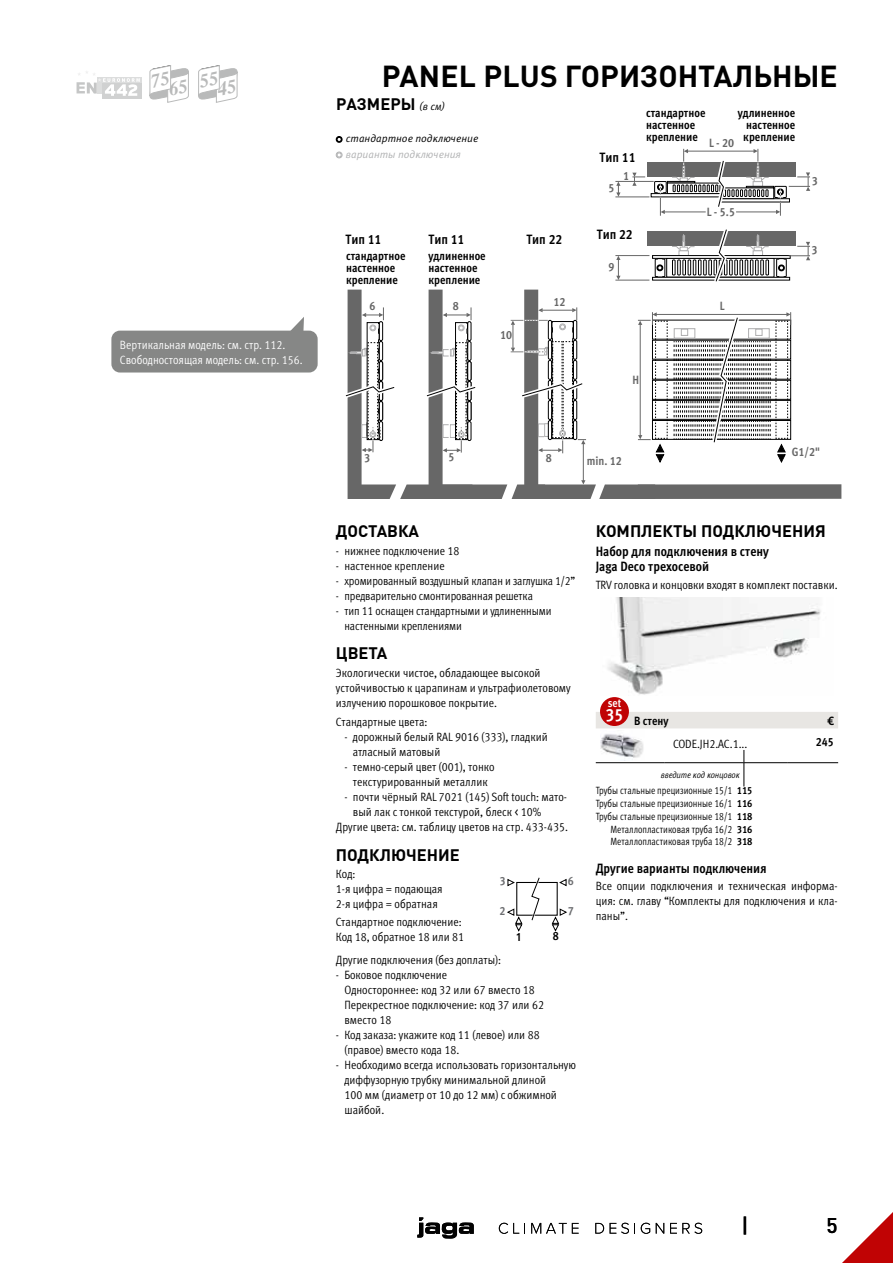
<style>
.page{position:relative;width:893px;height:1263px;background:#fff}
.page>*{position:absolute;margin:0;border:0;box-sizing:border-box;transform-origin:0 0}
.t1{font:700 30px "DIN Pro";color:#000}
.t2{font:500 21px "DIN Pro";color:#000}
.t3{font:700 16.5px "DIN Pro";color:#000}
.t4{font:700 condensed 13.5px/15px "Meta Pro";color:#000}
.t5{font:12px/15px "Meta Pro Cond Norm";color:#000}
.t6{font:700 condensed 12px/12px "Meta Pro";color:#000}
.t7{font:12px/15px "Meta Pro Cond Norm";color:#fff}
.t8{font:700 condensed 12px "Meta Pro";color:#676767}
.t9{font:700 condensed 12px "Meta Pro";color:#6d6e71}
.t10{font:700 condensed 11.55px "Meta Pro";color:#fff}
.t11{font:10.5px/12.8px "Meta Pro Cond Norm";color:#000;text-align:right;scale:.92 1}
.t12{font:italic 10.5px "Meta Pro";color:#000}
.t13{font:italic 10.5px "Meta Pro";color:#b1b2b3}
.t14{font:9px "Meta Pro Cond Norm Ita";color:#000}
.s1{font-family:"Meta Pro";font-weight:400;font-style:italic;font-size:10.5px}
.s2{font-family:"Meta Pro";font-weight:700;font-stretch:condensed}
</style>
<div class="page">
<hr style="left:615px;top:181px;width:39px;height:1px;background:#676767">
<hr style="left:615px;top:197px;width:34px;height:1px;background:#676767">
<svg style="left:616px;top:182px;width:4px;height:15px"></svg>
<svg style="left:632px;top:149px;width:178px;height:67px"></svg>
<svg style="left:345px;top:229px;width:496px;height:270px"></svg>
<img style="left:607px;top:597px;width:214px;height:98px">
<div style="left:596px;top:712px;width:242px;height:16px;background:#e8e6e3"></div>
<svg style="left:744px;top:750px;width:1px;height:36px"></svg>
<hr style="left:596px;top:762px;width:68px;height:1px;background:#000">
<hr style="left:664px;top:762px;width:80px;height:1px;background:#000">
<hr style="left:744px;top:762px;width:43px;height:1px;background:#000">
<hr style="left:787px;top:762px;width:51px;height:1px;background:#000">
<div style="left:600px;top:697px;width:29px;height:29px;background:#c00304;border-radius:50%"></div>
<img style="left:600px;top:734px;width:44px;height:24px">
<svg style="left:336px;top:136px;width:7px;height:7px"></svg>
<svg style="left:336px;top:152px;width:6px;height:6px"></svg>
<div style="left:516px;top:882px;width:42px;height:34px;border:1px solid #000"></div>
<svg style="left:531px;top:877px;width:9px;height:44px"></svg>
<svg style="left:559px;top:879px;width:8px;height:7px"></svg>
<svg style="left:507px;top:878px;width:8px;height:8px"></svg>
<svg style="left:507px;top:908px;width:16px;height:24px"></svg>
<svg style="left:551px;top:908px;width:16px;height:24px"></svg>
<div style="left:111px;top:331px;width:207px;height:41px;background:#868786;border-radius:9px"></div>
<svg style="left:286px;top:317px;width:18px;height:14px"></svg>
<div style="left:97px;top:77px;width:44px;height:17px;background:#dcdddd"></div>
<div style="left:102px;top:83px;width:39px;height:15px;background:#d0d1d1"></div>
<svg style="left:77px;top:71px;width:63px;height:25px"></svg>
<svg style="left:842px;top:1212px;width:51px;height:51px"></svg>
<svg style="left:499px;top:1223px;width:26px;height:11px"></svg>
<svg style="left:531px;top:1223px;width:48px;height:10px"></svg>
<svg style="left:595px;top:1223px;width:9px;height:10px"></svg>
<svg style="left:610px;top:1223px;width:25px;height:11px"></svg>
<svg style="left:641px;top:1223px;width:9px;height:11px"></svg>
<svg style="left:656px;top:1223px;width:8px;height:10px"></svg>
<svg style="left:670px;top:1223px;width:32px;height:11px"></svg>
<svg style="left:417px;top:1217px;width:57px;height:21px"></svg>
<svg style="left:198px;top:65px;width:40px;height:38px"></svg>
<svg style="left:149px;top:65px;width:40px;height:38px"></svg>
<p class="t7" style="left:120px;top:336px;width:184px">Вертикальная модель : см. стр. 112.<br>Свободностоящая модель : см. стр. 156.</p>
<h1 class="t1" style="left:382px;top:55px;width:457px">PANEL PLUS ГОРИЗОНТАЛЬНЫЕ</h1>
<h3 class="t3" style="left:336px;top:93px;width:111px">PАЗМЕРЫ <span class="s1">( в см )</span></h3>
<p class="t12" style="left:346px;top:132px;width:134px">стандартное подключение</p>
<p class="t13" style="left:346px;top:148px;width:117px">варианты подключения</p>
<p class="t4" style="left:345px;top:231px;width:37px">Тип 11</p>
<p class="t4" style="left:428px;top:231px;width:37px">Тип 11</p>
<p class="t6" style="left:346px;top:249px;width:61px">стандартное настенное крепление</p>
<p class="t6" style="left:428px;top:249px;width:59px">удлиненное настенное крепление</p>
<p class="t4" style="left:526px;top:231px;width:37px">Тип 22</p>
<p class="t4" style="left:600px;top:149px;width:37px">Тип 11</p>
<p class="t8" style="left:608px;top:179px;width:7px">5</p>
<p class="t8" style="left:623px;top:167px;width:7px">1</p>
<p class="t4" style="left:597px;top:227px;width:37px">Тип 22</p>
<p class="t8" style="left:608px;top:257px;width:7px">9</p>
<p class="t6" style="left:646px;top:106px;width:61px">стандартное настенное крепление</p>
<p class="t6" style="left:743px;top:106px;width:53px;text-align:justify;text-indent:-5px">удлиненное настенное крепление</p>
<p class="t8" style="left:709px;top:133px;width:26px">L - 20</p>
<p class="t8" style="left:707px;top:202px;width:30px">L - 5.5</p>
<p class="t8" style="left:554px;top:292px;width:13px">12</p>
<p class="t8" style="left:369px;top:297px;width:7px">6</p>
<p class="t8" style="left:720px;top:297px;width:6px">L</p>
<p class="t8" style="left:453px;top:297px;width:7px">8</p>
<p class="t8" style="left:500px;top:326px;width:13px">10</p>
<p class="t8" style="left:633px;top:370px;width:8px">H</p>
<p class="t8" style="left:812px;top:172px;width:7px">3</p>
<p class="t8" style="left:812px;top:241px;width:7px">3</p>
<p class="t8" style="left:449px;top:447px;width:7px">5</p>
<p class="t8" style="left:364px;top:449px;width:7px">3</p>
<p class="t8" style="left:546px;top:448px;width:7px">8</p>
<p class="t8" style="left:587px;top:452px;width:37px">min. 12</p>
<p class="t8" style="left:792px;top:443px;width:30px">G1/2"</p>
<h3 class="t3" style="left:336px;top:520px;width:85px">ДОСТАВКА</h3>
<p class="t5" style="left:336px;top:542px;width:125px">- нижнее подключение 18</p>
<p class="t5" style="left:336px;top:557px;width:110px">- настенное крепление</p>
<p class="t5" style="left:336px;top:572px;width:241px">- хромированный воздушный клапан и заглушка 1/2”</p>
<p class="t5" style="left:336px;top:587px;width:198px">- предварительно смонтированная решетка</p>
<p class="t5" style="left:344px;top:602px;width:209px;text-indent:-9px">- тип 11 оснащен стандартными и удлиненными настенными креплениями</p>
<h3 class="t3" style="left:336px;top:642px;width:53px">ЦВЕТА</h3>
<p class="t5" style="left:336px;top:665px;width:236px">Экологически чистое, обладающее высокой устойчивостью к царапинам и ультрафиолетовому излучению порошковое покрытие.</p>
<p class="t5" style="left:336px;top:714px;width:93px">Стандартные цвета :</p>
<p class="t5" style="left:353px;top:729px;width:196px;text-indent:-9px">- дорожный белый RAL 9016 (333), гладкий атласный матовый</p>
<p class="t5" style="left:344px;top:759px;width:152px;text-align:center">- темно-серый цвет (001), тонко текстурированный металлик</p>
<p class="t5" style="left:344px;top:789px;width:224px">- почти чёрный RAL 7021 (145) Soft touch: мато-</p>
<p class="t5" style="left:353px;top:804px;width:190px">вый лак с тонкой текстурой, блеск &lt; 10%</p>
<p class="t5" style="left:336px;top:819px;width:234px">Другие цвета : см. таблицу цветов на стр. 433-435 .</p>
<h3 class="t3" style="left:336px;top:844px;width:125px">ПОДКЛЮЧЕНИЕ</h3>
<p class="t5" style="left:336px;top:866px;width:108px">Код :<br>1-я цифра = подающая<br>2-я цифра = обратная</p>
<p class="t9" style="left:500px;top:872px;width:7px">3</p>
<p class="t9" style="left:568px;top:872px;width:7px">6</p>
<p class="t9" style="left:568px;top:901px;width:7px">7</p>
<p class="t9" style="left:500px;top:902px;width:7px">2</p>
<p class="t5" style="left:336px;top:913px;width:130px">Стандартное подключение:<br>Код 18, обратное 18 или 81</p>
<p class="t5" style="left:336px;top:952px;width:167px">Другие подключения (без доплаты) :</p>
<p class="t5" style="left:344px;top:967px;width:201px;text-indent:-9px">- Боковое подключение<br>Oдностороннее: код 32 или 67 вместо 18<br>Перекрестное подключение: код 37 или 62 вместо 18</p>
<p class="t5" style="left:344px;top:1027px;width:197px;text-indent:-9px">- Код заказа: укажите код 11 (левое) или 88 (правое) вместо кода 18.</p>
<p class="t5" style="left:344px;top:1057px;width:233px;text-indent:-9px">- Необходимо всегда использовать горизонтальную диффузорную трубку минимальной длиной<br>100 мм (диаметр от 10 до 12 мм) с обжимной шайбой.</p>
<p class="t6" style="left:517px;top:930px;width:6px">1</p>
<p class="t6" style="left:553px;top:929px;width:7px">8</p>
<h3 class="t3" style="left:596px;top:520px;width:231px">КОМПЛЕКТЫ ПОДКЛЮЧЕНИЯ</h3>
<p class="t4" style="left:596px;top:543px;width:175px">Набор для подключения в стену<br>Jaga Deco трехосевой</p>
<p class="t5" style="left:596px;top:576px;width:243px">TRV головка и концовки входят в комплект поставки.</p>
<p class="t10" style="left:608px;top:694px;width:15px">set</p>
<p class="t6" style="left:606px;top:714px;width:64px"><sup>35</sup> В стену</p>
<p class="t6" style="left:828px;top:714px;width:7px">€</p>
<p class="t5" style="left:673px;top:735px;width:76px">CODE.JH2.AC.1...</p>
<p class="t6" style="left:816px;top:735px;width:19px">245</p>
<p class="t14" style="left:661px;top:768px;width:80px">введите код концовок</p>
<p class="t11" style="left:596px;top:784px;width:172px">Трубы стальные прецизионные 15/1 <span class="s2">115<br></span>Трубы стальные прецизионные 16/1 <span class="s2">116<br></span>Трубы стальные прецизионные 18/1 <span class="s2">118<br></span>Металлопластиковая труба 16/2 <span class="s2">316<br></span>Металлопластиковая труба 18/2 <span class="s2">318</span></p>
<p class="t4" style="left:596px;top:860px;width:173px">Другие варианты подключения</p>
<p class="t5" style="left:596px;top:878px;width:243px;text-align:justify">Все опции подключения и техническая информа&shy;ция: см. главу “Комплекты для подключения и кла&shy;паны”.</p>
<h2 class="t2" style="left:741px;top:1211px;width:9px">|</h2>
<h2 class="t2" style="left:826px;top:1211px;width:13px">5</h2>
</div>
